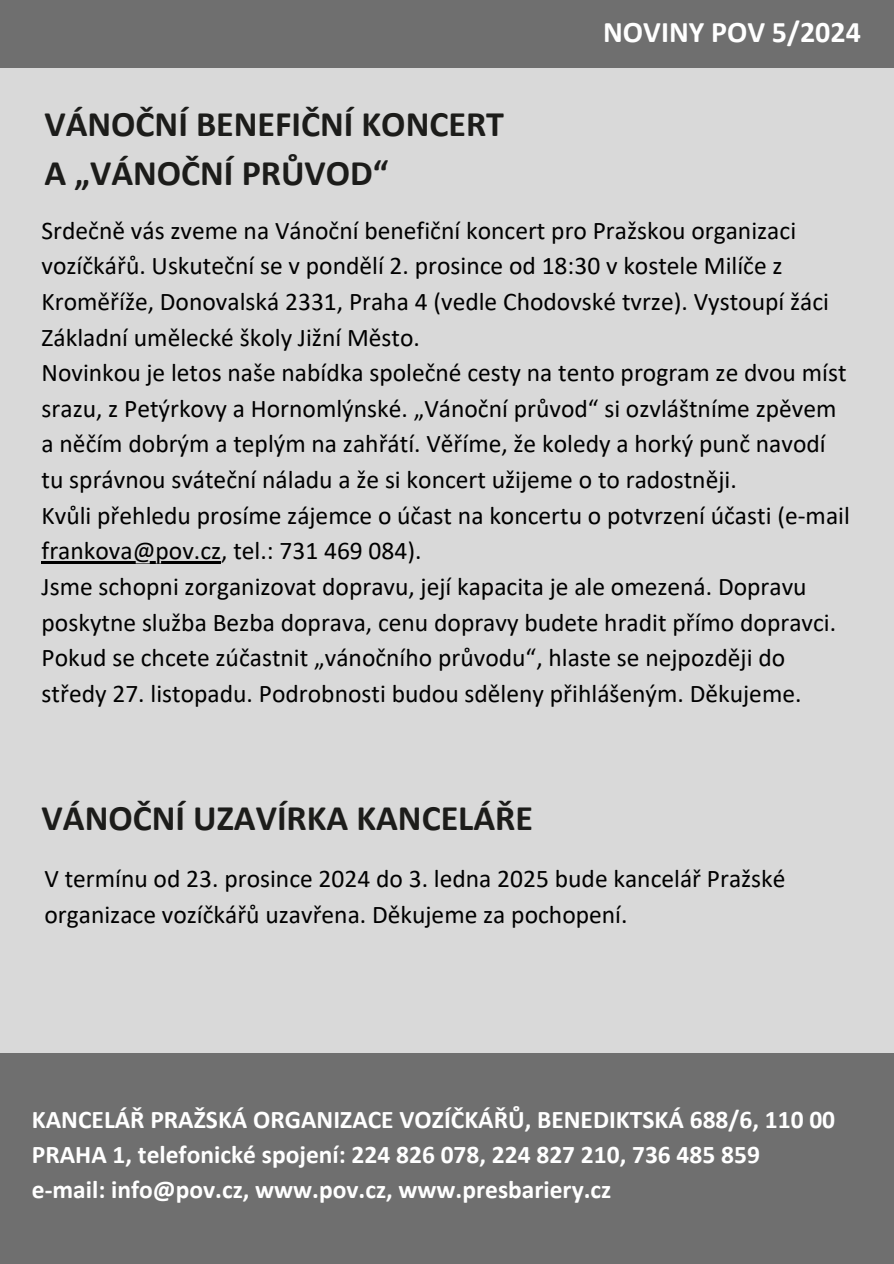
<style>
.page{position:relative;width:894px;height:1264px;background:#fff}
.page>*{position:absolute;margin:0;border:0;box-sizing:border-box;transform-origin:0 0}
.t1{font:700 36px/49.5px "Calibri";color:#1c1c1a}
.t2{font:700 30px "Calibri";color:#fff}
.t3{font:25.5px/35.7px "Calibri";color:#000}
.t4{font:700 25.5px/34.8px "Calibri";color:#fff}
</style>
<div class="page">
<div style="left:0;top:0;width:893px;height:1263px;background:#d9d9d9"></div>
<div style="left:0;top:0;width:893px;height:67px;background:#6f6f6f"></div>
<div style="left:0;top:1053px;width:893px;height:210px;background:#6f6f6f"></div>
<hr style="left:42px;top:561px;width:179px;height:2px;background:#000">
<h2 class="t2" style="left:603px;top:20px;width:259px">NOVINY POV 5/2024</h2>
<p class="t1" style="left:44px;top:102px;width:461px">VÁNOČNÍ BENEFIČNÍ KONCERT<br>A „VÁNOČNÍ PRŮVOD“</p>
<p class="t3" style="left:42px;top:214px;width:788px">Srdečně vás zveme na Vánoční benefiční koncert pro Pražskou organizaci vozíčkářů. Uskuteční se v pondělí 2. prosince od 18:30 v kostele Milíče z Kroměříže, Donovalská 2331, Praha 4 (vedle Chodovské tvrze). Vystoupí žáci Základní umělecké školy Jižní Město.</p>
<p class="t3" style="left:42px;top:357px;width:806px">Novinkou je letos naše nabídka společné cesty na tento program ze dvou míst srazu, z Petýrkovy a Hornomlýnské. „Vánoční průvod“ si ozvláštníme zpěvem a něčím dobrým a teplým na zahřátí. Věříme, že koledy a horký punč navodí tu správnou sváteční náladu a že si koncert užijeme o to radostněji.</p>
<p class="t3" style="left:42px;top:499px;width:809px">Kvůli přehledu prosíme zájemce o účast na koncertu o potvrzení účasti (e-mail</p>
<h1 class="t3" style="left:42px;top:535px;width:766px">frankova@pov.cz, tel.: 731 469 084).<br>Jsme schopni zorganizovat dopravu, její kapacita je ale omezená. Dopravu</h1>
<p class="t3" style="left:42px;top:606px;width:795px">poskytne služba Bezba doprava, cenu dopravy budete hradit přímo dopravci.<br>Pokud se chcete zúčastnit „vánočního průvodu“, hlaste se nejpozději do středy 27. listopadu. Podrobnosti budou sděleny přihlášeným. Děkujeme.</p>
<h1 class="t1" style="left:42px;top:796px;width:493px">VÁNOČNÍ UZAVÍRKA KANCELÁŘE</h1>
<h3 class="t3" style="left:44px;top:862px;width:742px">V termínu od 23. prosince 2024 do 3. ledna 2025 bude kancelář Pražské organizace vozíčkářů uzavřena. Děkujeme za pochopení.</h3>
<h1 class="t4" style="left:32px;top:1104px;width:804px">KANCELÁŘ PRAŽSKÁ ORGANIZACE VOZÍČKÁŘŮ, BENEDIKTSKÁ 688/6, 110 00<br>PRAHA 1, telefonické spojení: 224 826 078, 224 827 210, 736 485 859 e-mail: info@pov.cz, www.pov.cz, www.presbariery.cz</h1>
</div>
